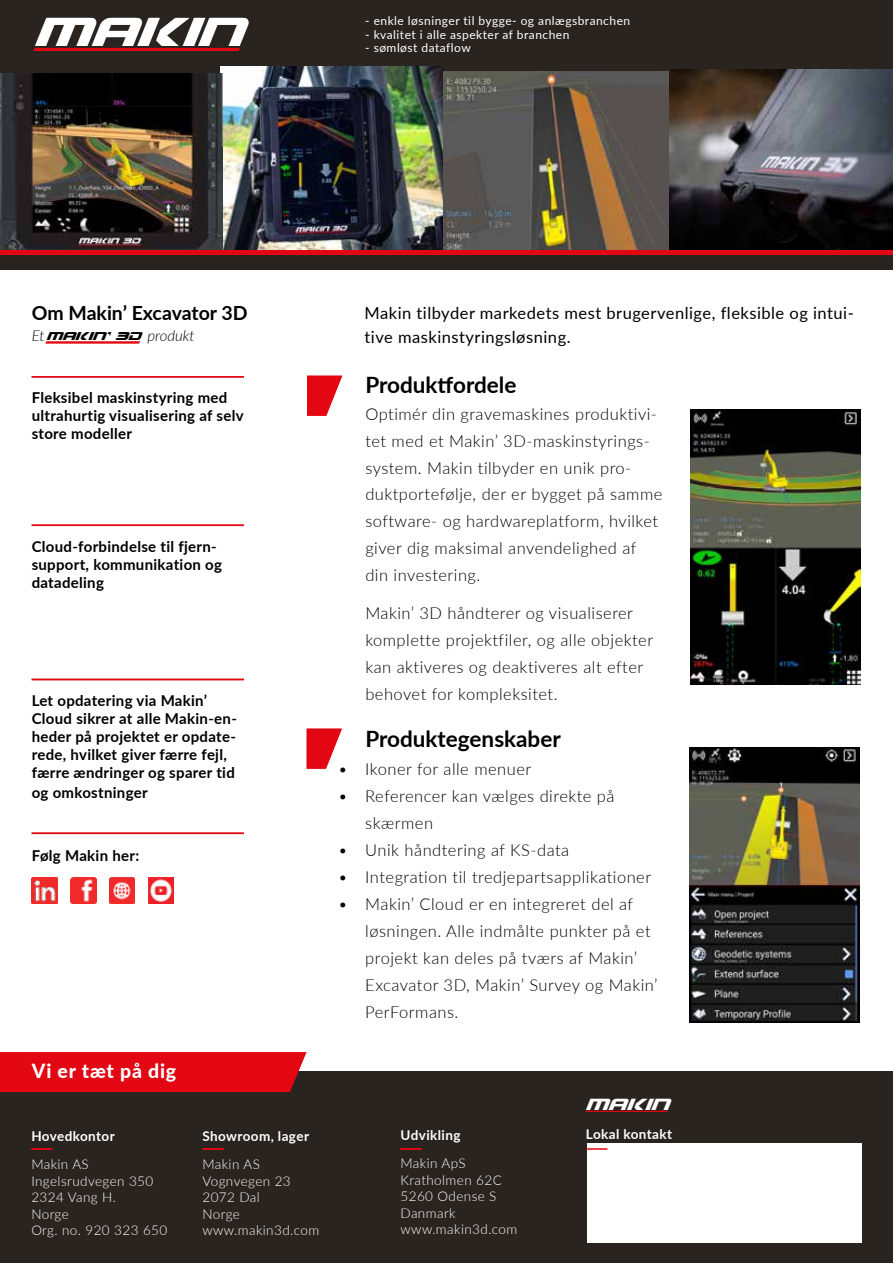
<style>
.page{position:relative;width:893px;height:1263px;background:#fff}
.page>*{position:absolute;margin:0;border:0;box-sizing:border-box;transform-origin:0 0}
.t1{font:italic 43.8px "Gunship";color:#fff}
.t2{font:700 22.5px "Lato";color:#000}
.t3{font:700 19.5px "Lato";color:#000}
.t4{font:800 19.5px "Lato";letter-spacing:.04em;color:#fff}
.t5{font:italic 17.55px "Gunship";color:#fff}
.t6{font:300 16.5px/27px "Lato";letter-spacing:.03em;color:#000}
.t7{font:16.5px/24px "Lato";letter-spacing:.03em;color:#000}
.t8{font:700 15px/18px "Lato";letter-spacing:.02em;color:#000}
.t9{font:italic 300 15px "Lato";color:#000}
.t10{font:300 13.5px/16.5px "Lato";letter-spacing:.03em;color:#fff}
.t11{font:700 13.5px "Lato";letter-spacing:.03em;color:#fff}
.t12{font:italic 12.3px "Gunship";color:#000}
.t13{font:12px "Lato";letter-spacing:.04em;color:#fff}
</style>
<div class="page">
<div style="left:0;top:1071px;width:893px;height:192px;background:#2a2420"></div>
<div style="left:0;top:1052px;width:307px;height:40px;background:#e30613"></div>
<div style="left:0;top:0;width:893px;height:75px;background:#2a2420"></div>
<img style="left:690px;top:748px;width:170px;height:274px">
<img style="left:0;top:73px;width:221px;height:177px">
<img style="left:71px;top:878px;width:25px;height:25px">
<img style="left:32px;top:878px;width:25px;height:25px">
<img style="left:109px;top:878px;width:26px;height:25px">
<img style="left:148px;top:878px;width:26px;height:25px">
<img style="left:691px;top:409px;width:170px;height:275px">
<svg style="left:33px;top:48px;width:207px;height:3px"></svg>
<img style="left:221px;top:66px;width:223px;height:184px">
<img style="left:444px;top:72px;width:226px;height:178px">
<img style="left:670px;top:69px;width:223px;height:181px">
<div style="left:0;top:250px;width:893px;height:6px;background:#e30613"></div>
<div style="left:0;top:256px;width:893px;height:14px;background:#2a2420"></div>
<div style="left:587px;top:1143px;width:274px;height:99px;background:#fff"></div>
<hr style="left:32px;top:376px;width:212px;height:1px;background:#e30613">
<hr style="left:32px;top:524px;width:212px;height:2px;background:#e30613">
<hr style="left:32px;top:679px;width:212px;height:1px;background:#e30613">
<hr style="left:32px;top:832px;width:212px;height:2px;background:#e30613">
<svg style="left:45px;top:341px;width:95px;height:3px"></svg>
<hr style="left:31px;top:1148px;width:21px;height:2px;background:#e30613">
<hr style="left:202px;top:1148px;width:21px;height:2px;background:#e30613">
<hr style="left:400px;top:1148px;width:22px;height:2px;background:#e30613">
<hr style="left:586px;top:1148px;width:21px;height:2px;background:#e30613">
<svg style="left:307px;top:729px;width:35px;height:40px"></svg>
<svg style="left:307px;top:376px;width:35px;height:40px"></svg>
<svg style="left:585px;top:1111px;width:83px;height:1px"></svg>
<h1 class="t1" style="left:33px;top:6px;width:210px">MAKIN</h1>
<p class="t13" style="left:365px;top:12px;width:266px">- enkle løsninger til bygge- og anlægsbranchen</p>
<p class="t13" style="left:365px;top:26px;width:206px">- kvalitet i alle aspekter af branchen</p>
<p class="t13" style="left:365px;top:39px;width:107px">- sømløst dataflow</p>
<p class="t3" style="left:32px;top:299px;width:217px">Om Makin’ Excavator 3D</p>
<p class="t9" style="left:32px;top:326px;width:14px">Et</p>
<p class="t9" style="left:147px;top:326px;width:49px">produkt</p>
<p class="t12" style="left:46px;top:329px;width:96px">MAKIN’ 3D</p>
<p class="t8" style="left:32px;top:388px;width:213px">Fleksibel maskinstyring med ultrahurtig visualisering af selv store modeller</p>
<p class="t8" style="left:32px;top:536px;width:192px">Cloud-forbindelse til fjern&shy;support, kommunikation og datadeling</p>
<p class="t8" style="left:32px;top:691px;width:207px">Let opdatering via Makin’<br>Cloud sikrer at alle Makin-en&shy;heder på projektet er opdate&shy;rede, hvilket giver færre fejl, færre ændringer og sparer tid</p>
<p class="t8" style="left:32px;top:782px;width:118px">og omkostninger</p>
<p class="t8" style="left:32px;top:845px;width:109px">Følg Makin her:</p>
<p class="t4" style="left:32px;top:1056px;width:146px">Vi er tæt på dig</p>
<p class="t11" style="left:31px;top:1126px;width:85px">Hovedkontor</p>
<p class="t10" style="left:31px;top:1155px;width:137px">Makin AS<br>Ingelsrudvegen 350<br>2324 Vang H.<br>Norge<br>Org. no. 920 323 650</p>
<p class="t11" style="left:202px;top:1126px;width:108px">Showroom, lager</p>
<p class="t10" style="left:202px;top:1155px;width:118px">Makin AS<br>Vognvegen 23<br>2072 Dal<br>Norge www.makin3d.com</p>
<p class="t7" style="left:364px;top:300px;width:491px">Makin tilbyder markedets mest brugervenlige, fleksible og intui&shy;tive maskinstyringsløsning.</p>
<h2 class="t2" style="left:365px;top:369px;width:153px">Produktfordele</h2>
<p class="t6" style="left:365px;top:399px;width:299px">Optimér din gravemaskines produktivi&shy;tet med et Makin’ 3D-maskinstyrings&shy;system. Makin tilbyder en unik pro&shy;duktportefølje, der er bygget på samme software- og hardwareplatform, hvilket giver dig maksimal anvendelighed af din investering.</p>
<p class="t6" style="left:365px;top:599px;width:289px">Makin’ 3D håndterer og visualiserer komplette projektfiler, og alle objekter kan aktiveres og deaktiveres alt efter behovet for kompleksitet.</p>
<h2 class="t2" style="left:365px;top:722px;width:197px">Produktegenskaber</h2>
<p class="t6" style="left:338px;top:755px;width:194px">• Ikoner for alle menuer</p>
<p class="t6" style="left:365px;top:782px;width:251px;text-indent:-27px">• Referencer kan vælges direkte på skærmen</p>
<p class="t6" style="left:338px;top:836px;width:232px">• Unik håndtering af KS-data</p>
<p class="t6" style="left:338px;top:863px;width:314px">• Integration til tredjepartsapplikationer</p>
<p class="t6" style="left:365px;top:890px;width:294px;text-indent:-27px">• Makin’ Cloud er en integreret del af løsningen. Alle indmålte punkter på et projekt kan deles på tværs af Makin’<br>Excavator 3D, Makin’ Survey og Makin’<br>PerFormans.</p>
<p class="t11" style="left:401px;top:1125px;width:61px">Udvikling</p>
<p class="t10" style="left:401px;top:1155px;width:118px">Makin ApS<br>Kratholmen 62C<br>5260 Odense S<br>Danmark www.makin3d.com</p>
<p class="t5" style="left:585px;top:1094px;width:85px">MAKIN</p>
<p class="t11" style="left:586px;top:1124px;width:88px">Lokal kontakt</p>
</div>
